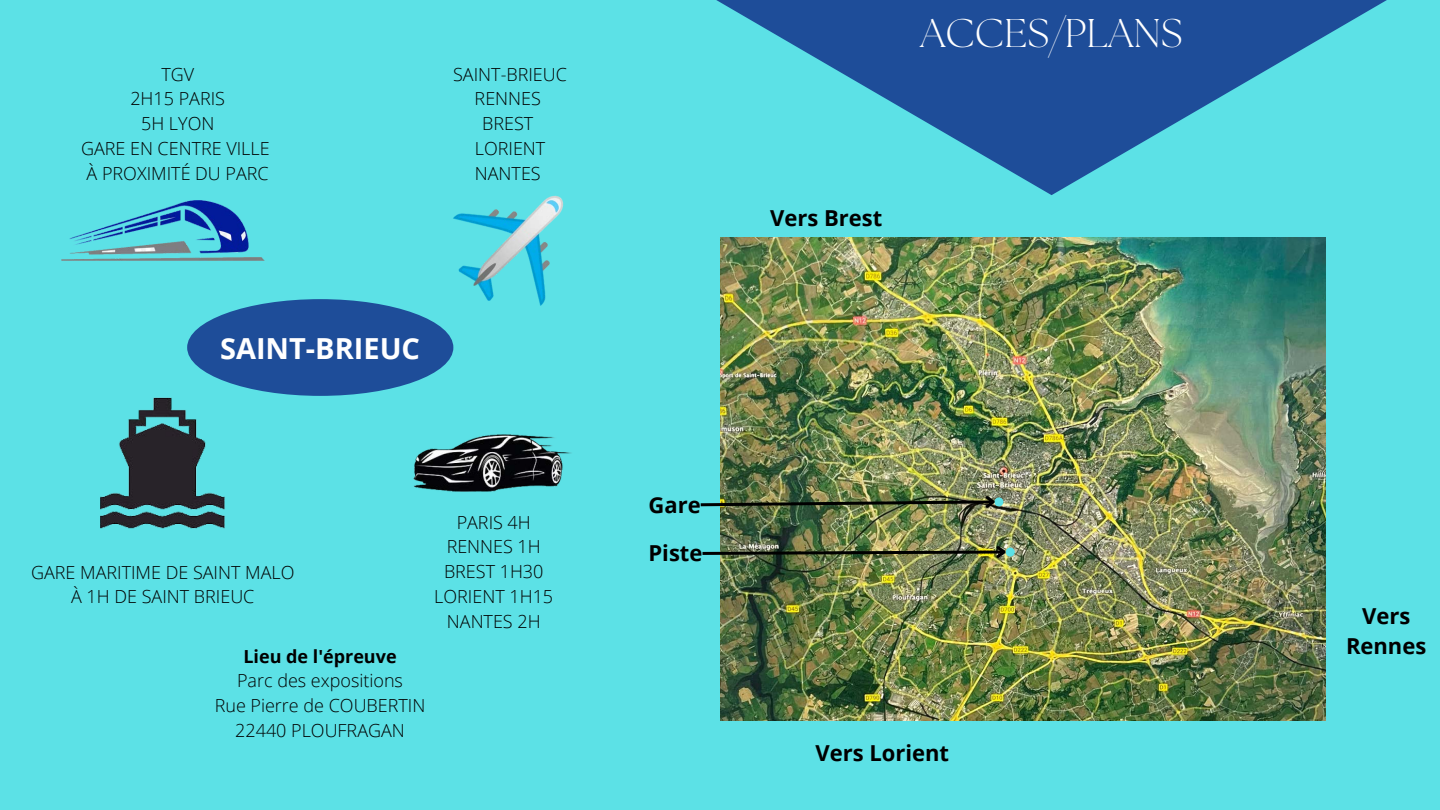
<style>
.page{position:relative;width:1440px;height:810px;background:#5ce1e6}
.page>*{position:absolute;margin:0;border:0;box-sizing:border-box;transform-origin:0 0}
.t1{font:300 40px "The Seasons";color:#fff}
.t2{font:700 29px "Open Sans";color:#fff}
.t3{font:700 22px/30.8px "Open Sans";color:#000;text-align:center}
.t4{font:300 18px/24.8px "Open Sans";color:#000;text-align:center}
.t5{font:700 18px "Open Sans";color:#000}
</style>
<div class="page">
<img style="left:453px;top:195px;width:111px;height:111px">
<img style="left:61px;top:201px;width:204px;height:60px">
<img style="left:101px;top:398px;width:124px;height:130px">
<img style="left:413px;top:435px;width:158px;height:57px">
<div style="left:187px;top:299px;width:266px;height:97px;background:#1e4d99;border-radius:50%"></div>
<svg style="left:716px;top:0;width:671px;height:195px"></svg>
<img style="left:720px;top:237px;width:605px;height:483px">
<div style="left:994px;top:497px;width:9px;height:9px;background:#5ce1e6;border-radius:50%"></div>
<div style="left:1006px;top:548px;width:9px;height:9px;background:#5ce1e6;border-radius:50%"></div>
<img style="left:700px;top:493px;width:298px;height:18px">
<img style="left:702px;top:543px;width:307px;height:18px">
<p class="t4" style="left:81px;top:61px;width:190px">TGV<br>2H15 PARIS<br>5H LYON<br>GARE EN CENTRE VILLE<br>À PROXIMITÉ DU PARC</p>
<p class="t4" style="left:453px;top:61px;width:115px">SAINT-BRIEUC<br>RENNES<br>BREST<br>LORIENT<br>NANTES</p>
<h2 class="t2" style="left:220px;top:328px;width:201px">SAINT-BRIEUC</h2>
<p class="t4" style="left:31px;top:559px;width:265px">GARE MARITIME DE SAINT MALO<br>À 1H DE SAINT BRIEUC</p>
<p class="t5" style="left:243px;top:644px;width:155px">Lieu de l'épreuve</p>
<p class="t4" style="left:215px;top:668px;width:212px">Parc des expositions<br>Rue Pierre de COUBERTIN<br>22440 PLOUFRAGAN</p>
<p class="t4" style="left:434px;top:509px;width:120px">PARIS 4H<br>RENNES 1H<br>BREST 1H30<br>LORIENT 1H15<br>NANTES 2H</p>
<h1 class="t1" style="left:920px;top:15px;width:264px">ACCES/PLANS</h1>
<p class="t3" style="left:770px;top:203px;width:114px">Vers Brest</p>
<p class="t3" style="left:649px;top:489px;width:54px">Gare</p>
<p class="t3" style="left:649px;top:537px;width:55px">Piste</p>
<p class="t3" style="left:816px;top:738px;width:135px">Vers Lorient</p>
<p class="t3" style="left:1346px;top:600px;width:82px">Vers<br>Rennes</p>
</div>
